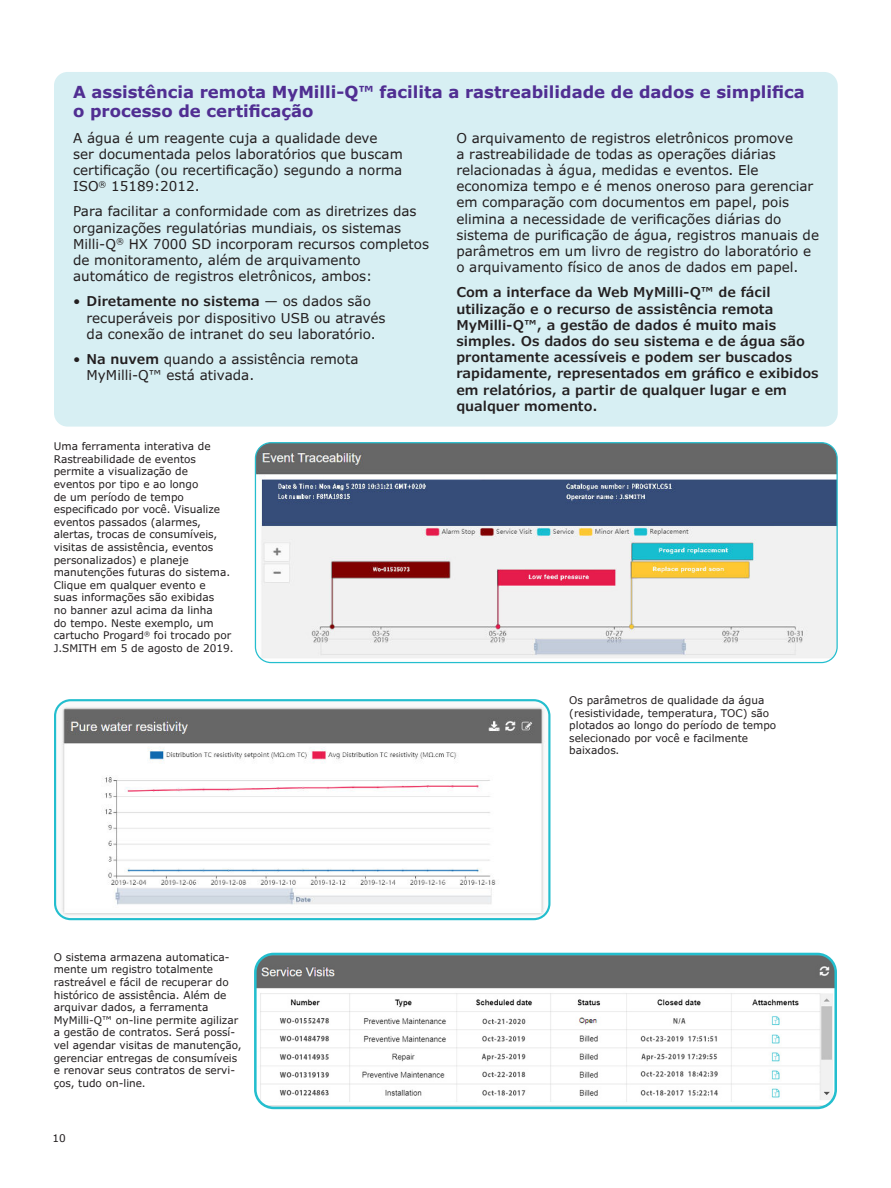
<style>
.page{position:relative;width:891px;height:1188px;background:#fff}
.page>*{position:absolute;margin:0;border:0;box-sizing:border-box;transform-origin:0 0}
.t1{font:700 16.5px/19.5px "Verdana Pro";color:#502e92}
.t2{font:13.5px/16.2px "Verdana Pro";color:#231f20}
.t3{font:600 13.5px/16.2px "Verdana Pro";color:#231f20}
.t4{font:10.5px/12.6px "Verdana Pro";color:#231f20}
.s1{font-weight:600}
</style>
<div class="page">
<div style="left:54px;top:72px;width:784px;height:355px;background:#d7eff3;border-radius:14px"></div>
<img style="left:255px;top:443px;width:581px;height:220px">
<div style="left:255px;top:442px;width:583px;height:221px;border:1px solid #23bece;border-radius:16px"></div>
<img style="left:55px;top:700px;width:494px;height:219px">
<div style="left:54px;top:699px;width:496px;height:221px;border:2px solid #23bece;border-radius:16px"></div>
<img style="left:257px;top:954px;width:577px;height:152px">
<div style="left:254px;top:953px;width:583px;height:156px;border:3px solid #23bece;border-radius:18px"></div>
<p class="t1" style="left:73px;top:82px;width:733px">A assistência remota MyMilli-Q™ facilita a rastreabilidade de dados e simplifica o processo de certificação</p>
<p class="t2" style="left:73px;top:130px;width:331px">A água é um reagente cuja a qualidade deve<br>ser documentada pelos laboratórios que buscam certificação (ou recertificação) segundo a norma ISO<sup>®</sup> 15189:2012.</p>
<p class="t2" style="left:73px;top:204px;width:357px">Para facilitar a conformidade com as diretrizes das organizações regulatórias mundiais, os sistemas Milli-Q<sup>®</sup> HX 7000 SD incorporam recursos completos de monitoramento, além de arquivamento automático de registros eletrônicos, ambos:</p>
<p class="t2" style="left:87px;top:295px;width:300px;text-indent:-14px">• <span class="s1">Diretamente no sistema</span> — os dados são recuperáveis por dispositivo USB ou através da conexão de intranet do seu laboratório.</p>
<p class="t2" style="left:87px;top:352px;width:273px;text-indent:-14px">• <span class="s1">Na nuvem</span> quando a assistência remota<br>MyMilli-Q™ está ativada.</p>
<p class="t2" style="left:456px;top:130px;width:364px">O arquivamento de registros eletrônicos promove<br>a rastreabilidade de todas as operações diárias relacionadas à água, medidas e eventos. Ele economiza tempo e é menos oneroso para gerenciar em comparação com documentos em papel, pois elimina a necessidade de verificações diárias do sistema de purificação de água, registros manuais de parâmetros em um livro de registro do laboratório e o arquivamento físico de anos de dados em papel.</p>
<p class="t3" style="left:456px;top:285px;width:364px">Com a interface da Web MyMilli-Q™ de fácil utilização e o recurso de assistência remota MyMilli-Q™, a gestão de dados é muito mais simples. Os dados do seu sistema e de água são prontamente acessíveis e podem ser buscados rapidamente, representados em gráfico e exibidos em relatórios, a partir de qualquer lugar e em qualquer momento.</p>
<p class="t4" style="left:54px;top:440px;width:181px">Uma ferramenta interativa de<br>Rastreabilidade de eventos permite a visualização de<br>eventos por tipo e ao longo<br>de um período de tempo especificado por você. Visualize eventos passados (alarmes, alertas, trocas de consumíveis, visitas de assistência, eventos personalizados) e planeje manutenções futuras do sistema.<br>Clique em qualquer evento e<br>suas informações são exibidas<br>no banner azul acima da linha<br>do tempo. Neste exemplo, um cartucho Progard<sup>®</sup> foi trocado por<br>J.SMITH em 5 de agosto de 2019.</p>
<p class="t4" style="left:54px;top:951px;width:189px">O sistema armazena automatica&shy;mente um registro totalmente rastreável e fácil de recuperar do histórico de assistência. Além de arquivar dados, a ferramenta<br>MyMilli-Q™ on-line permite agilizar a gestão de contratos. Será possí&shy;vel agendar visitas de manutenção, gerenciar entregas de consumíveis e renovar seus contratos de servi&shy;ços, tudo on-line.</p>
<p class="t4" style="left:53px;top:1132px;width:15px">10</p>
<p class="t4" style="left:569px;top:694px;width:209px">Os parâmetros de qualidade da água (resistividade, temperatura, TOC) são plotados ao longo do período de tempo selecionado por você e facilmente baixados.</p>
</div>
